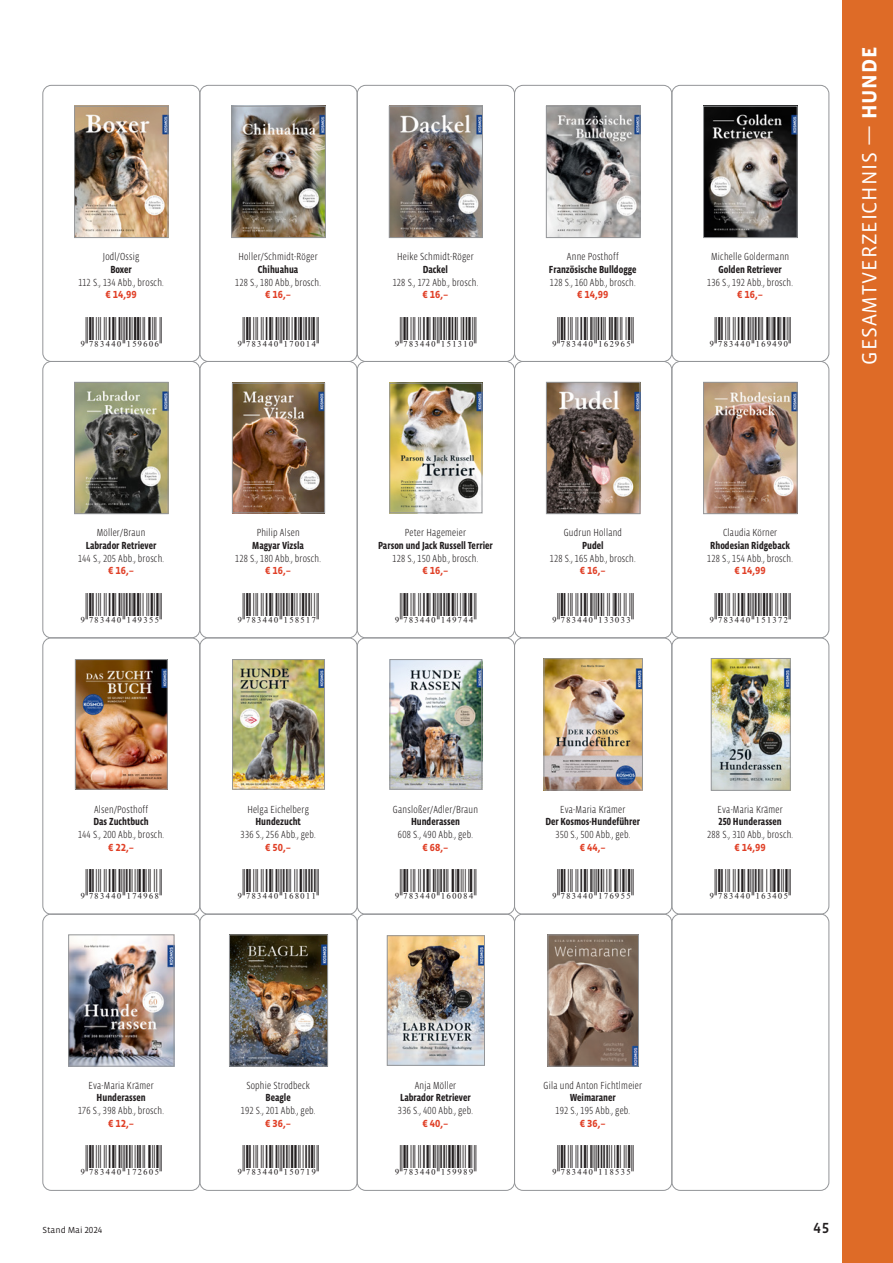
<style>
.page{position:relative;width:893px;height:1263px;background:#fff}
.page>*{position:absolute;margin:0;border:0;box-sizing:border-box;transform-origin:0 0}
.t1{font:21px "Vista Sans OT";letter-spacing:.04em;color:#fff}
.t2{font:500 15px "Vista Sans OT";color:#231f20}
.Copy_Backlist{font:12.75px "C Code UPCEAN HRBS3";letter-spacing:.02em;color:#231f20}
.Copy_Backlist-2{font:300 10.5px/12.8px "Vista Sans Nar OT";letter-spacing:.02em;color:#231f20;text-align:center}
.t3{font:9px "Vista Sans OT";color:#231f20}
.s1{font-weight:700}
.s2{font-family:"Vista Sans OT";font-weight:700;color:#e03f26}
</style>
<div class="page">
<img style="left:389px;top:937px;width:94px;height:126px">
<div style="left:387px;top:935px;width:98px;height:130px;border:1px solid #939598"></div>
<div style="left:357px;top:914px;width:158px;height:277px;border:1px solid #939598;border-radius:9px"></div>
<img style="left:76px;top:108px;width:90px;height:128px">
<div style="left:74px;top:106px;width:94px;height:132px;border:1px solid #939598"></div>
<div style="left:43px;top:85px;width:157px;height:277px;border:1px solid #939598;border-radius:9px"></div>
<img style="left:233px;top:108px;width:91px;height:128px">
<div style="left:231px;top:106px;width:95px;height:132px;border:1px solid #939598"></div>
<div style="left:200px;top:85px;width:157px;height:277px;border:1px solid #939598;border-radius:9px"></div>
<img style="left:391px;top:108px;width:90px;height:128px">
<div style="left:389px;top:106px;width:94px;height:132px;border:1px solid #939598"></div>
<div style="left:357px;top:85px;width:158px;height:277px;border:1px solid #939598;border-radius:9px"></div>
<img style="left:548px;top:108px;width:90px;height:128px">
<div style="left:546px;top:106px;width:94px;height:132px;border:1px solid #939598"></div>
<div style="left:514px;top:85px;width:158px;height:277px;border:1px solid #939598;border-radius:9px"></div>
<img style="left:705px;top:108px;width:90px;height:128px">
<div style="left:703px;top:106px;width:94px;height:132px;border:1px solid #939598"></div>
<div style="left:672px;top:85px;width:157px;height:277px;border:1px solid #939598;border-radius:9px"></div>
<img style="left:76px;top:384px;width:90px;height:128px">
<div style="left:74px;top:382px;width:94px;height:132px;border:1px solid #939598"></div>
<div style="left:43px;top:361px;width:157px;height:277px;border:1px solid #939598;border-radius:9px"></div>
<img style="left:77px;top:661px;width:89px;height:126px">
<div style="left:75px;top:659px;width:93px;height:130px;border:1px solid #939598"></div>
<div style="left:43px;top:637px;width:157px;height:277px;border:1px solid #939598;border-radius:9px"></div>
<img style="left:70px;top:936px;width:102px;height:128px">
<div style="left:68px;top:934px;width:106px;height:132px;border:1px solid #939598"></div>
<div style="left:43px;top:914px;width:157px;height:277px;border:1px solid #939598;border-radius:9px"></div>
<img style="left:234px;top:385px;width:89px;height:126px">
<div style="left:232px;top:383px;width:93px;height:130px;border:1px solid #939598"></div>
<div style="left:200px;top:361px;width:157px;height:277px;border:1px solid #939598;border-radius:9px"></div>
<img style="left:234px;top:661px;width:89px;height:126px">
<div style="left:232px;top:659px;width:93px;height:130px;border:1px solid #939598"></div>
<div style="left:200px;top:637px;width:157px;height:277px;border:1px solid #939598;border-radius:9px"></div>
<img style="left:231px;top:936px;width:95px;height:128px">
<div style="left:229px;top:934px;width:99px;height:132px;border:1px solid #939598"></div>
<div style="left:200px;top:914px;width:157px;height:277px;border:1px solid #939598;border-radius:9px"></div>
<img style="left:548px;top:384px;width:90px;height:128px">
<div style="left:546px;top:382px;width:94px;height:132px;border:1px solid #939598"></div>
<div style="left:514px;top:361px;width:158px;height:277px;border:1px solid #939598;border-radius:9px"></div>
<img style="left:546px;top:660px;width:95px;height:128px">
<div style="left:544px;top:658px;width:99px;height:132px;border:1px solid #939598"></div>
<div style="left:514px;top:637px;width:158px;height:277px;border:1px solid #939598;border-radius:9px"></div>
<img style="left:550px;top:936px;width:87px;height:128px">
<div style="left:548px;top:934px;width:91px;height:132px;border:1px solid #939598"></div>
<div style="left:514px;top:914px;width:158px;height:277px;border:1px solid #939598;border-radius:9px"></div>
<img style="left:705px;top:384px;width:90px;height:128px">
<div style="left:703px;top:382px;width:94px;height:132px;border:1px solid #939598"></div>
<div style="left:672px;top:361px;width:157px;height:277px;border:1px solid #939598;border-radius:9px"></div>
<img style="left:713px;top:660px;width:75px;height:128px">
<div style="left:711px;top:658px;width:79px;height:132px;border:1px solid #939598"></div>
<div style="left:672px;top:637px;width:157px;height:277px;border:1px solid #939598;border-radius:9px"></div>
<div style="left:672px;top:914px;width:157px;height:277px;border:1px solid #939598;border-radius:9px"></div>
<img style="left:391px;top:385px;width:89px;height:126px">
<div style="left:389px;top:383px;width:93px;height:130px;border:1px solid #939598"></div>
<div style="left:357px;top:361px;width:158px;height:277px;border:1px solid #939598;border-radius:9px"></div>
<img style="left:392px;top:661px;width:88px;height:126px">
<div style="left:390px;top:659px;width:92px;height:130px;border:1px solid #939598"></div>
<div style="left:357px;top:637px;width:158px;height:277px;border:1px solid #939598;border-radius:9px"></div>
<div style="left:842px;top:0;width:51px;height:1263px;background:#de6b27"></div>
<p class="Copy_Backlist-2" style="left:78px;top:250px;width:87px">Jodl/Ossig<br><span class="s1">Boxer<br></span>112 S., 134 Abb., brosch. <span class="s2">€ 14,99</span></p>
<p class="Copy_Backlist" style="left:80px;top:328px;width:83px">*[7WR4S0-BFJGAG]</p>
<p class="Copy_Backlist-2" style="left:78px;top:526px;width:88px">Möller/Braun<br><span class="s1">Labrador Retriever<br></span>144 S., 205 Abb., brosch. <span class="s2">€ 16,–</span></p>
<p class="Copy_Backlist" style="left:80px;top:604px;width:83px">*[7WR4S0-BEJDFF]</p>
<p class="Copy_Backlist-2" style="left:235px;top:250px;width:87px">Holler/Schmidt-Röger<br><span class="s1">Chihuahua<br></span>128 S., 180 Abb., brosch. <span class="s2">€ 16,–</span></p>
<p class="Copy_Backlist" style="left:237px;top:328px;width:83px">*[7WR4S0-BHAABE]</p>
<p class="Copy_Backlist-2" style="left:393px;top:250px;width:87px">Heike Schmidt-Röger<br><span class="s1">Dackel<br></span>128 S., 172 Abb., brosch. <span class="s2">€ 16,–</span></p>
<p class="Copy_Backlist" style="left:395px;top:328px;width:83px">*[7WR4S0-BFBDBA]</p>
<p class="Copy_Backlist-2" style="left:549px;top:250px;width:89px">Anne Posthoff<br><span class="s1">Französische Bulldogge<br></span>128 S., 160 Abb., brosch. <span class="s2">€ 14,99</span></p>
<p class="Copy_Backlist" style="left:552px;top:328px;width:83px">*[7WR4S0-BGCJGF]</p>
<p class="Copy_Backlist-2" style="left:235px;top:526px;width:87px">Philip Alsen<br><span class="s1">Magyar Vizsla<br></span>128 S., 180 Abb., brosch. <span class="s2">€ 16,–</span></p>
<p class="Copy_Backlist" style="left:237px;top:604px;width:83px">*[7WR4S0-BFIFBH]</p>
<p class="Copy_Backlist-2" style="left:378px;top:526px;width:116px">Peter Hagemeier<br><span class="s1">Parson und Jack Russell Terrier<br></span>128 S., 150 Abb., brosch.<br><span class="s2">€ 16,–</span></p>
<p class="Copy_Backlist" style="left:395px;top:604px;width:83px">*[7WR4S0-BEJHEE]</p>
<p class="Copy_Backlist-2" style="left:550px;top:526px;width:87px">Gudrun Holland<br><span class="s1">Pudel<br></span>128 S., 165 Abb., brosch. <span class="s2">€ 16,–</span></p>
<p class="Copy_Backlist" style="left:552px;top:604px;width:83px">*[7WR4S0-BDDADD]</p>
<p class="Copy_Backlist-2" style="left:707px;top:250px;width:87px">Michelle Goldermann<br><span class="s1">Golden Retriever<br></span>136 S., 192 Abb., brosch. <span class="s2">€ 16,–</span></p>
<p class="Copy_Backlist" style="left:709px;top:328px;width:83px">*[7WR4S0-BGJEJA]</p>
<p class="Copy_Backlist-2" style="left:707px;top:526px;width:87px">Claudia Körner<br><span class="s1">Rhodesian Ridgeback<br></span>128 S., 154 Abb., brosch. <span class="s2">€ 14,99</span></p>
<p class="Copy_Backlist" style="left:709px;top:604px;width:83px">*[7WR4S0-BFBDHC]</p>
<h1 class="t1" style="left:858px;top:365px;width:320px;rotate:-90deg">GESAMTVERZEICHNIS — <span class="s1">HUNDE</span></h1>
<p class="Copy_Backlist-2" style="left:78px;top:803px;width:88px">Alsen/Posthoff<br><span class="s1">Das Zuchtbuch<br></span>144 S., 200 Abb., brosch. <span class="s2">€ 22,–</span></p>
<p class="Copy_Backlist" style="left:80px;top:880px;width:83px">*[7WR4S0-BHEJGI]</p>
<p class="Copy_Backlist-2" style="left:78px;top:1079px;width:87px">Eva-Maria Krämer<br><span class="s1">Hunderassen<br></span>176 S., 398 Abb., brosch. <span class="s2">€ 12,–</span></p>
<p class="Copy_Backlist" style="left:80px;top:1156px;width:83px">*[7WR4S0-BHCGAF]</p>
<p class="t3" style="left:43px;top:1225px;width:61px">Stand Mai 2024</p>
<p class="Copy_Backlist-2" style="left:241px;top:803px;width:77px">Helga Eichelberg<br><span class="s1">Hundezucht<br></span>336 S., 256 Abb., geb. <span class="s2">€ 50,–</span></p>
<p class="Copy_Backlist" style="left:237px;top:880px;width:83px">*[7WR4S0-BGIABB]</p>
<p class="Copy_Backlist-2" style="left:241px;top:1079px;width:76px">Sophie Strodbeck<br><span class="s1">Beagle<br></span>192 S., 201 Abb., geb. <span class="s2">€ 36,–</span></p>
<p class="Copy_Backlist" style="left:237px;top:1156px;width:83px">*[7WR4S0-BFAHBJ]</p>
<p class="Copy_Backlist-2" style="left:393px;top:803px;width:87px">Gansloßer/Adler/Braun<br><span class="s1">Hunderassen<br></span>608 S., 490 Abb., geb.<br><span class="s2">€ 68,–</span></p>
<p class="Copy_Backlist" style="left:395px;top:880px;width:83px">*[7WR4S0-BGAAIE]</p>
<p class="Copy_Backlist-2" style="left:545px;top:803px;width:96px">Eva-Maria Krämer<br><span class="s1">Der Kosmos-Hundeführer<br></span>350 S., 500 Abb., geb.<br><span class="s2">€ 44,–</span></p>
<p class="Copy_Backlist" style="left:552px;top:880px;width:83px">*[7WR4S0-BHGJFF]</p>
<p class="Copy_Backlist-2" style="left:707px;top:803px;width:88px">Eva-Maria Krämer<br><span class="s1">250 Hunderassen<br></span>288 S., 310 Abb., brosch. <span class="s2">€ 14,99</span></p>
<p class="Copy_Backlist" style="left:709px;top:880px;width:83px">*[7WR4S0-BGDEAF]</p>
<p class="Copy_Backlist-2" style="left:398px;top:1079px;width:77px">Anja Möller<br><span class="s1">Labrador Retriever<br></span>336 S., 400 Abb., geb. <span class="s2">€ 40,–</span></p>
<p class="Copy_Backlist" style="left:395px;top:1156px;width:83px">*[7WR4S0-BFJJIJ]</p>
<p class="Copy_Backlist-2" style="left:544px;top:1079px;width:100px">Gila und Anton Fichtlmeier<br><span class="s1">Weimaraner<br></span>192 S., 195 Abb., geb.<br><span class="s2">€ 36,–</span></p>
<p class="Copy_Backlist" style="left:552px;top:1156px;width:83px">*[7WR4S0-BBIFDF]</p>
<h2 class="t2" style="left:814px;top:1220px;width:17px">45</h2>
</div>
